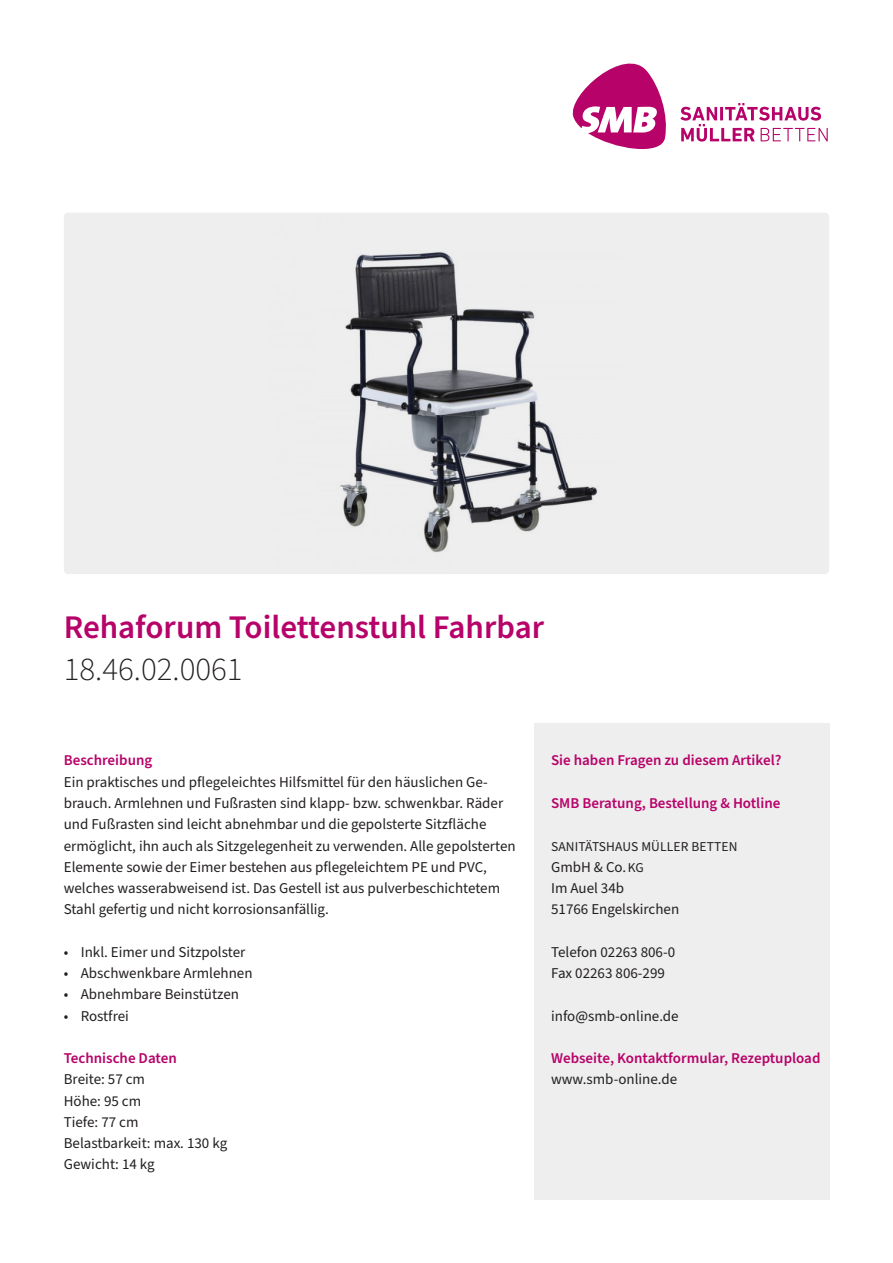
<style>
.page{position:relative;width:893px;height:1263px;background:#fff}
.page>*{position:absolute;margin:0;border:0;box-sizing:border-box;transform-origin:0 0}
._01_H1{font:600 33px "Source Sans Pro";color:#b70369}
._01_H2{font:300 33px "Source Sans Pro";color:#231f20}
._02_G1{font:15px/21.3px "Source Sans Pro";color:#231f20}
._02_G1-2{font:600 15px "Source Sans Pro";color:#b70369}
._02_G1-3{font:13.5px "Source Sans Pro";letter-spacing:.01em;color:#231f20}
.s1{font-size:13.5px}
</style>
<div class="page">
<div style="left:534px;top:723px;width:295px;height:476px;background:#eeeeef"></div>
<svg style="left:572px;top:63px;width:94px;height:86px"></svg>
<svg style="left:680px;top:103px;width:148px;height:39px"></svg>
<div style="left:64px;top:213px;width:765px;height:361px;background:#eeeeef;border-radius:4px"></div>
<img style="left:340px;top:252px;width:258px;height:301px">
<p class="_01_H1" style="left:64px;top:605px;width:482px">Rehaforum Toilettenstuhl Fahrbar</p>
<p class="_01_H2" style="left:64px;top:647px;width:180px">18.46.02.0061</p>
<p class="_02_G1-2" style="left:64px;top:750px;width:90px">Beschreibung</p>
<p class="_02_G1" style="left:64px;top:771px;width:453px">Ein praktisches und pflegeleichtes Hilfsmittel für den häuslichen Ge&shy;brauch. Armlehnen und Fußrasten sind klapp- bzw. schwenkbar. Räder und Fußrasten sind leicht abnehmbar und die gepolsterte Sitzfläche ermöglicht, ihn auch als Sitzgelegenheit zu verwenden. Alle gepolsterten Elemente sowie der Eimer bestehen aus pflegeleichtem PE und PVC, welches wasserabweisend ist. Das Gestell ist aus pulverbeschichtetem Stahl gefertig und nicht korrosionsanfällig.</p>
<p class="_02_G1" style="left:64px;top:942px;width:183px">• Inkl. Eimer und Sitzpolster</p>
<p class="_02_G1" style="left:64px;top:963px;width:190px">• Abschwenkbare Armlehnen</p>
<p class="_02_G1" style="left:64px;top:984px;width:177px">• Abnehmbare Beinstützen</p>
<p class="_02_G1" style="left:64px;top:1005px;width:67px">• Rostfrei</p>
<p class="_02_G1-2" style="left:64px;top:1048px;width:114px">Technische Daten</p>
<p class="_02_G1" style="left:64px;top:1069px;width:165px">Breite: 57 cm<br>Höhe: 95 cm<br>Tiefe: 77 cm<br>Belastbarkeit: max. 130 kg<br>Gewicht: 14 kg</p>
<p class="_02_G1-2" style="left:551px;top:750px;width:232px">Sie haben Fragen zu diesem Artikel?</p>
<p class="_02_G1-2" style="left:551px;top:793px;width:231px">SMB Beratung, Bestellung &amp; Hotline</p>
<p class="_02_G1-3" style="left:551px;top:837px;width:188px">SANITÄTSHAUS MÜLLER BETTEN</p>
<p class="_02_G1" style="left:551px;top:857px;width:130px">GmbH &amp; Co. <span class="s1">KG<br></span>Im Auel 34b<br>51766 Engelskirchen</p>
<p class="_02_G1" style="left:551px;top:942px;width:126px">Telefon 02263 806-0</p>
<p class="_02_G1" style="left:551px;top:963px;width:115px">Fax 02263 806-299</p>
<p class="_02_G1" style="left:551px;top:1005px;width:129px">info@smb-online.de</p>
<p class="_02_G1-2" style="left:551px;top:1048px;width:271px">Webseite, Kontaktformular, Rezeptupload</p>
<p class="_02_G1" style="left:551px;top:1069px;width:128px">www.smb-online.de</p>
</div>
